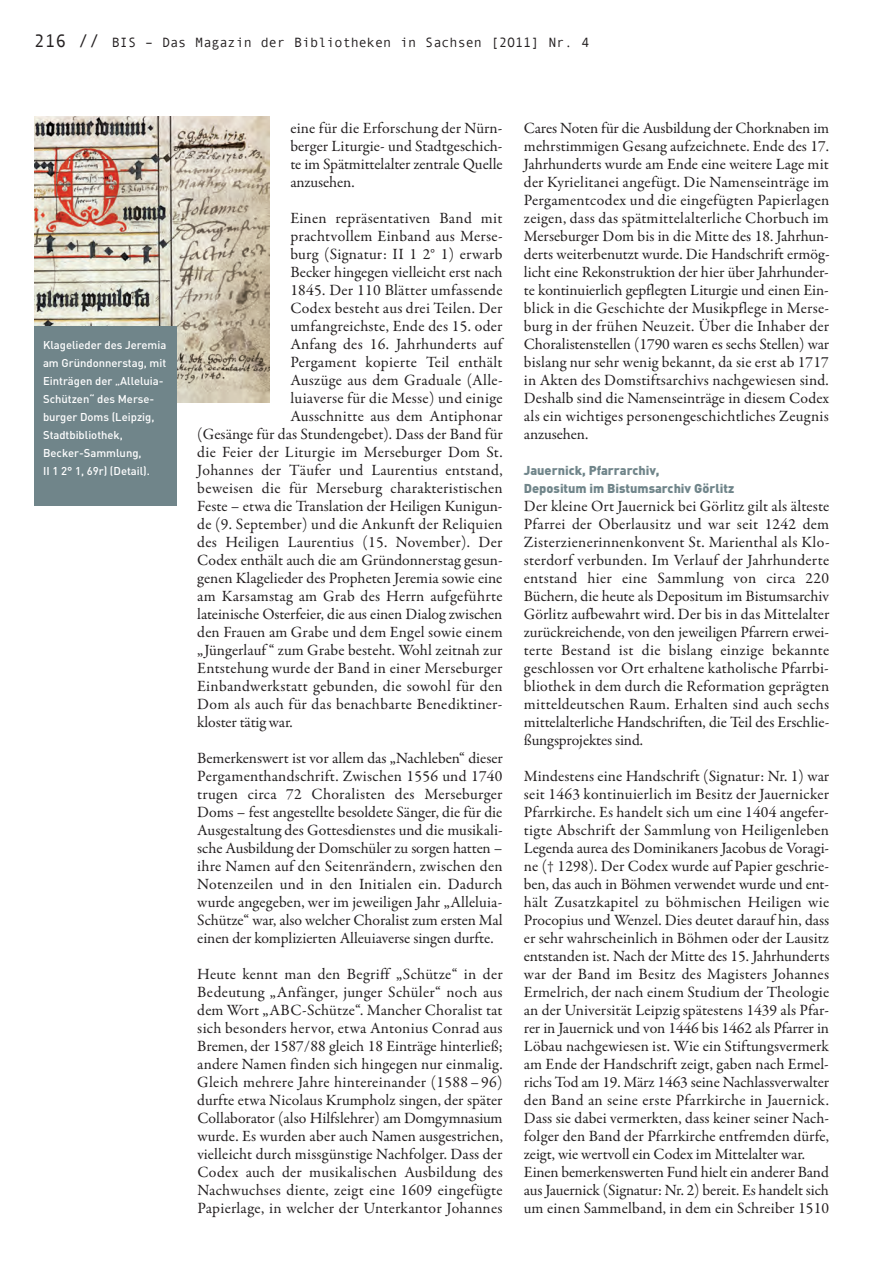
<style>
.page{position:relative;width:893px;height:1263px;background:#fff}
.page>*{position:absolute;margin:0;border:0;box-sizing:border-box;transform-origin:0 0}
.t1{font:15.75px/18px "Garamond Premr Pro";letter-spacing:.005em;color:#231f20;text-align:justify}
.t2{font:15.75px "Garamond Premr Pro";letter-spacing:-.015em;color:#231f20}
.t3{font:13.5px "Andale Mono";color:#231f20}
.t4{font:900 12.75px/18px "DIN";color:#70858a}
.t5{font:500 11.25px/18px "DIN";color:#fff}
.s1{font-size:18px}
</style>
<div class="page">
<img style="left:34px;top:116px;width:235px;height:286px">
<div style="left:34px;top:327px;width:142px;height:179px;background:#70858a"></div>
<p class="t3" style="left:34px;top:34px;width:557px"><span class="s1">216 //</span> BIS – Das Magazin der Bibliotheken in Sachsen [2O11] Nr. 4</p>
<p class="t5" style="left:43px;top:337px;width:125px">Klagelieder des Jeremia am Gründonnerstag, mit<br>Einträgen der „Alleluia-<br>Schützen“ des Merse&shy;burger Doms (Leipzig,<br>Stadtbibliothek,<br>Becker-Sammlung,<br>II 1 2° 1, 69r) (Detail).</p>
<p class="t1" style="left:290px;top:120px;width:214px">eine für die Erforschung der Nürn&shy;berger Liturgie- und Stadtgeschich&shy;te im Spätmittelalter zentrale Quelle anzusehen.</p>
<p class="t1" style="left:290px;top:210px;width:214px">Einen repräsentativen Band mit</p>
<p class="t1" style="left:290px;top:228px;width:214px">prachtvollem Einband aus Merse-</p>
<p class="t1" style="left:290px;top:246px;width:214px">burg (Signatur: II 1 2° 1) erwarb</p>
<p class="t1" style="left:290px;top:264px;width:214px">Becker hingegen vielleicht erst nach</p>
<p class="t1" style="left:290px;top:282px;width:214px">1845. Der 110 Blätter umfassende</p>
<p class="t1" style="left:290px;top:300px;width:214px">Codex besteht aus drei Teilen. Der</p>
<p class="t1" style="left:290px;top:318px;width:214px">umfangreichste, Ende des 15. oder</p>
<p class="t1" style="left:290px;top:336px;width:214px">Anfang des 16. Jahrhunderts auf</p>
<p class="t1" style="left:290px;top:354px;width:214px">Pergament kopierte Teil enthält</p>
<p class="t1" style="left:290px;top:372px;width:214px">Auszüge aus dem Graduale (Alle-</p>
<p class="t1" style="left:290px;top:390px;width:214px">luiaverse für die Messe) und einige</p>
<p class="t1" style="left:290px;top:408px;width:214px">Ausschnitte aus dem Antiphonar</p>
<p class="t1" style="left:197px;top:426px;width:307px">(Gesänge für das Stundengebet). Dass der Band für</p>
<p class="t1" style="left:197px;top:444px;width:307px">die Feier der Liturgie im Merseburger Dom St.</p>
<p class="t1" style="left:197px;top:462px;width:307px">Johannes der Täufer und Laurentius entstand,</p>
<p class="t1" style="left:197px;top:480px;width:307px">beweisen die für Merseburg charakteristischen</p>
<p class="t1" style="left:197px;top:498px;width:307px">Feste – etwa die Translation der Heiligen Kunigun-</p>
<p class="t1" style="left:197px;top:516px;width:307px">de (9. September) und die Ankunft der Reliquien</p>
<p class="t1" style="left:197px;top:534px;width:307px">des Heiligen Laurentius (15. November). Der</p>
<p class="t1" style="left:197px;top:552px;width:307px">Codex enthält auch die am Gründonnerstag gesun-</p>
<p class="t1" style="left:197px;top:570px;width:307px">genen Klagelieder des Propheten Jeremia sowie eine</p>
<p class="t1" style="left:197px;top:588px;width:307px">am Karsamstag am Grab des Herrn aufgeführte</p>
<p class="t1" style="left:197px;top:606px;width:306px">lateinische Osterfeier, die aus einen Dialog zwischen</p>
<p class="t1" style="left:197px;top:624px;width:307px">den Frauen am Grabe und dem Engel sowie einem</p>
<p class="t1" style="left:197px;top:642px;width:307px">„Jüngerlauf “ zum Grabe besteht. Wohl zeitnah zur</p>
<p class="t1" style="left:197px;top:660px;width:307px">Entstehung wurde der Band in einer Merseburger</p>
<p class="t1" style="left:197px;top:678px;width:307px">Einbandwerkstatt gebunden, die sowohl für den</p>
<p class="t1" style="left:197px;top:696px;width:307px">Dom als auch für das benachbarte Benediktiner -</p>
<p class="t2" style="left:197px;top:715px;width:97px">kloster tätig war.</p>
<p class="t1" style="left:197px;top:750px;width:307px">Bemerkenswert ist vor allem das „Nachleben“ dieser Pergamenthandschrift. Zwischen 1556 und 1740 trugen circa 72 Choralisten des Merseburger Doms – fest angestellte besoldete Sänger, die für die Ausgestaltung des Gottesdienstes und die musikali&shy;sche Ausbildung der Domschüler zu sorgen hatten – ihre Namen auf den Seitenrändern, zwischen den Notenzeilen und in den Initialen ein. Dadurch wurde angegeben, wer im jeweiligen Jahr „Alleluia-Schütze“ war, also welcher Choralist zum ersten Mal einen der komplizierten Alleuiaverse singen durfte.</p>
<p class="t1" style="left:197px;top:966px;width:307px">Heute kennt man den Begriff „Schütze“ in der Bedeutung „Anfänger, junger Schüler“ noch aus dem Wort „ABC-Schütze“. Mancher Choralist tat sich besonders hervor, etwa Antonius Conrad aus Bremen, der 1587/88 gleich 18 Einträge hinterließ; andere Namen finden sich hingegen nur einmalig.<br>Gleich mehrere Jahre hintereinander (1588 – 96) durfte etwa Nicolaus Krumpholz singen, der später Collaborator (also Hilfslehrer) am Domgymnasium wur de. Es wurden aber auch Namen ausgestrichen, vie lleicht durch missgünstige Nachfolger. Dass der Codex auch der musikalischen Ausbildung des Nachwuchses diente, zeigt eine 1609 eingefügte Papierlage, in welcher der Unterkantor Johannes</p>
<p class="t1" style="left:524px;top:120px;width:307px">Cares Noten für die Ausbildung der Chorknaben im mehrstimmigen Gesang aufzeichnete. Ende des 17.<br>Jahrhunderts wurde am Ende eine weitere Lage mit der Kyrielitanei angefügt. Die Namenseinträge im Pergamentcodex und die eingefügten Papierlagen zeigen, dass das spätmittelalterliche Chorbuch im Merseburger Dom bis in die Mitte des 18. Jahrhun&shy;derts weiterbenutzt wurde. Die Handschrift ermög&shy;licht eine Rekonstruktion der hier über Jahrhunder&shy;te kontinuierlich gepflegten Liturgie und einen Ein&shy;blick in die Geschichte der Musikpflege in Merse&shy;burg in der frühen Neuzeit. Über die Inhaber der Choralistenstellen (1790 waren es sechs Stellen) war bislang nur sehr wenig bekannt, da sie erst ab 1717 in Akten des Domstiftsarchivs nachgewiesen sind.<br>Deshalb sind die Namenseinträge in diesem Codex als ein wichtiges personengeschichtliches Zeugnis anzusehen.</p>
<p class="t4" style="left:524px;top:462px;width:212px">Jauernick, Pfarrarchiv,<br>Depositum im Bistumsarchiv Görlitz</p>
<p class="t1" style="left:524px;top:498px;width:307px">Der kleine Ort Jauernick bei Görlitz gilt als älteste Pfarrei der Oberlausitz und war seit 1242 dem Zisterzienerinnenkonvent St. Marienthal als Klo&shy;sterdorf verbunden. Im Verlauf der Jahrhunderte entstand hier eine Sammlung von circa 220<br>Büchern, die heute als Depositum im Bistumsarchiv Görlitz aufbewahrt wird. Der bis in das Mittelalter zurückreichende, von den jeweiligen Pfarrern erwei&shy;terte Bestand ist die bislang einzige bekannte geschlossen vor Ort erhaltene katholische Pfarrbi&shy;bliothek in dem durch die Reformation geprägten mitteldeutschen Raum. Erhalten sind auch sechs mittelalterliche Handschriften, die Teil des Erschlie&shy;ßungsprojektes sind.</p>
<p class="t1" style="left:524px;top:768px;width:307px;text-align:left">Mindestens eine Handschrift (Signatur: Nr. 1) war seit 1463 kontinuierlich im Besitz der Jauernicker Pfarrkirche. Es handelt sich um eine 1404 angefer&shy;tigte Abschrift der Sammlung von Heiligenleben Legenda aurea des Dominikaners Jacobus de Voragi&shy;ne († 1298). Der Codex wurde auf Papier geschrie&shy;ben, das auch in Böhmen verwendet wurde und ent&shy;hält Zusatzkapitel zu böhmischen Heiligen wie Procopius und Wenzel. Dies deutet darauf hin, dass er sehr wahrscheinlich in Böhmen oder der Lausitz entstanden ist. Nach der Mitte des 15. Jahrhunderts war der Band im Besitz des Magisters Johannes Ermelrich, der nach einem Studium der Theologie an der Universität Leipzig spätestens 1439 als Pfar&shy;rer in Jauernick und von 1446 bis 1462 als Pfarrer in Löbau nachgewiesen ist. Wie ein Stiftungsvermerk am Ende der Handschrift zeigt, gaben nach Ermel&shy;richs Tod am 19. März 1463 seine Nachlassverwalter den Band an seine erste Pfarrkirche in Jauernick.<br>Dass sie dabei vermerkten, dass keiner seiner Nach&shy;folger den Band der Pfarrkirche entfremden dürfe, zeigt, wie wertvoll ein Codex im Mittelalter war.<br>Einen bemerkenswerten Fund hielt ein anderer Band aus Jauernick (Signatur: Nr. 2) bereit. Es handelt sich um einen Sammelband, in dem ein Schreiber 1510</p>
</div>
